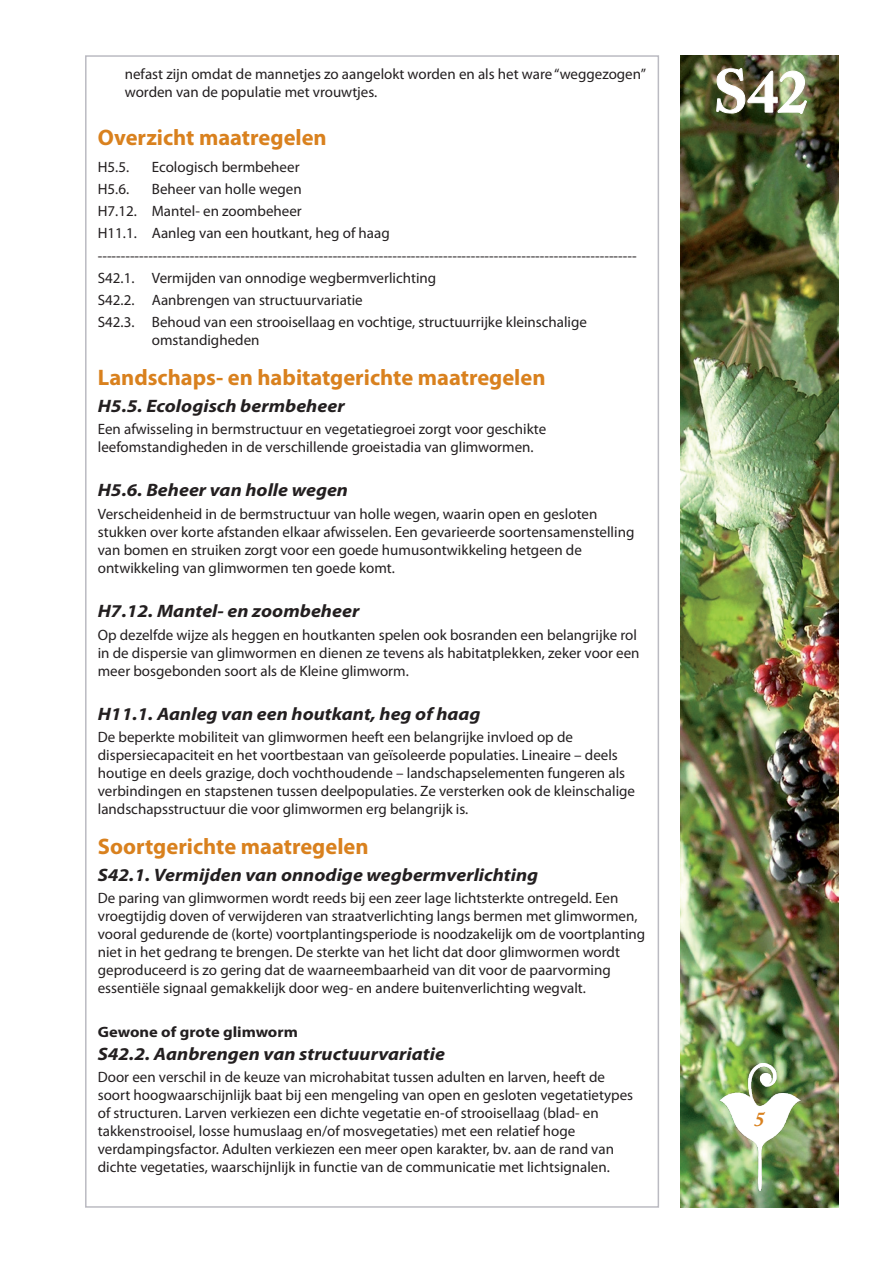
<style>
.page{position:relative;width:893px;height:1263px;background:#fff}
.page>*{position:absolute;margin:0;border:0;box-sizing:border-box;transform-origin:0 0}
.t1{font:700 60px "Adobe Caslon Pro";color:#fff}
.soort1{font:700 22.5px "Myriad Pro";color:#d9811e}
.SOORT_B{font:italic 700 21px "Adobe Caslon Pro";color:#d9811e}
.soort2{font:italic 700 18px "Myriad Pro";color:#231f20;scale:1.1 1}
.soort_alinea{font:15px/18px "Myriad Pro";color:#231f20}
.soort_opsomming{font:15px/18px "Myriad Pro";color:#231f20}
.soort3{font:700 15px "Myriad Pro";color:#231f20;scale:1.1 1}
</style>
<div class="page">
<img style="left:680px;top:55px;width:159px;height:1153px">
<img style="left:716px;top:68px;width:91px;height:46px">
<img style="left:719px;top:1063px;width:81px;height:128px">
<p class="soort_opsomming" style="left:125px;top:65px;width:523px">nefast zijn omdat de mannetjes zo aangelokt worden en als het ware “weggezogen” worden van de populatie met vrouwtjes.</p>
<p class="soort1" style="left:98px;top:123px;width:230px">Overzicht maatregelen</p>
<p class="soort_alinea" style="left:98px;top:157px;width:33px">H5.5.</p>
<p class="soort_alinea" style="left:152px;top:157px;width:149px">Ecologisch bermbeheer</p>
<p class="soort_alinea" style="left:98px;top:180px;width:33px">H5.6.</p>
<p class="soort_alinea" style="left:152px;top:180px;width:152px">Beheer van holle wegen</p>
<p class="soort_alinea" style="left:98px;top:202px;width:205px">H7.12. Mantel- en zoombeheer</p>
<p class="soort_alinea" style="left:98px;top:224px;width:294px">H11.1. Aanleg van een houtkant, heg of haag</p>
<p class="soort_alinea" style="left:98px;top:246px;width:540px">---------------------------------------------------------------------------------------------------------------------</p>
<p class="soort_alinea" style="left:98px;top:269px;width:340px">S42.1. Vermijden van onnodige wegbermverlichting</p>
<p class="soort_alinea" style="left:98px;top:291px;width:267px">S42.2. Aanbrengen van structuurvariatie</p>
<p class="soort_alinea" style="left:152px;top:313px;width:437px;text-indent:-54px">S42.3. Behoud van een strooisellaag en vochtige, structuurrijke kleinschalige omstandigheden</p>
<p class="soort1" style="left:98px;top:363px;width:449px">Landschaps- en habitatgerichte maatregelen</p>
<p class="soort2" style="left:98px;top:394px;width:226px">H5.5. Ecologisch bermbeheer</p>
<p class="soort_alinea" style="left:98px;top:420px;width:450px">Een afwisseling in bermstructuur en vegetatiegroei zorgt voor geschikte leefomstandigheden in de verschillende groeistadia van glimwormen.</p>
<p class="soort2" style="left:98px;top:479px;width:229px">H5.6. Beheer van holle wegen</p>
<p class="soort_alinea" style="left:98px;top:504px;width:538px">Verscheidenheid in de bermstructuur van holle wegen, waarin open en gesloten stukken over korte afstanden elkaar afwisselen. Een gevarieerde soortensamenstelling van bomen en struiken zorgt voor een goede humusontwikkeling hetgeen de ontwikkeling van glimwormen ten goede komt.</p>
<p class="soort2" style="left:98px;top:599px;width:239px">H7.12. Mantel- en zoombeheer</p>
<p class="soort_alinea" style="left:98px;top:625px;width:543px">Op dezelfde wijze als heggen en houtkanten spelen ook bosranden een belangrijke rol in de dispersie van glimwormen en dienen ze tevens als habitatplekken, zeker voor een meer bosgebonden soort als de Kleine glimworm.</p>
<p class="soort2" style="left:98px;top:702px;width:350px">H11.1. Aanleg van een houtkant, heg of haag</p>
<p class="soort_alinea" style="left:98px;top:728px;width:539px">De beperkte mobiliteit van glimwormen heeft een belangrijke invloed op de dispersiecapaciteit en het voortbestaan van geïsoleerde populaties. Lineaire – deels houtige en deels grazige, doch vochthoudende – landschapselementen fungeren als verbindingen en stapstenen tussen deelpopulaties. Ze versterken ook de kleinschalige landschapsstructuur die voor glimwormen erg belangrijk is.</p>
<p class="soort1" style="left:98px;top:832px;width:272px">Soortgerichte maatregelen</p>
<p class="soort2" style="left:98px;top:863px;width:402px">S42.1. Vermijden van onnodige wegbermverlichting</p>
<p class="soort_alinea" style="left:98px;top:888px;width:549px">De paring van glimwormen wordt reeds bij een zeer lage lichtsterkte ontregeld. Een vroegtijdig doven of verwijderen van straatverlichting langs bermen met glimwormen, vooral gedurende de (korte) voortplantingsperiode is noodzakelijk om de voortplanting niet in het gedrang te brengen. De sterkte van het licht dat door glimwormen wordt geproduceerd is zo gering dat de waarneembaarheid van dit voor de paarvorming essentiële signaal gemakkelijk door weg- en andere buitenverlichting wegvalt.</p>
<p class="soort3" style="left:98px;top:1022px;width:183px">Gewone of grote glimworm</p>
<p class="soort2" style="left:98px;top:1042px;width:317px">S42.2. Aanbrengen van structuurvariatie</p>
<p class="soort_alinea" style="left:98px;top:1067px;width:537px">Door een verschil in de keuze van microhabitat tussen adulten en larven, heeft de soort hoogwaarschijnlijk baat bij een mengeling van open en gesloten vegetatietypes of structuren. Larven verkiezen een dichte vegetatie en-of strooisellaag (blad- en takkenstrooisel, losse humuslaag en/of mosvegetaties) met een relatief hoge verdampingsfactor. Adulten verkiezen een meer open karakter, bv. aan de rand van dichte vegetaties, waarschijnlijk in functie van de communicatie met lichtsignalen.</p>
<h1 class="t1" style="left:713px;top:56px;width:96px">S42</h1>
<p class="SOORT_B" style="left:754px;top:1107px;width:12px">5</p>
</div>
